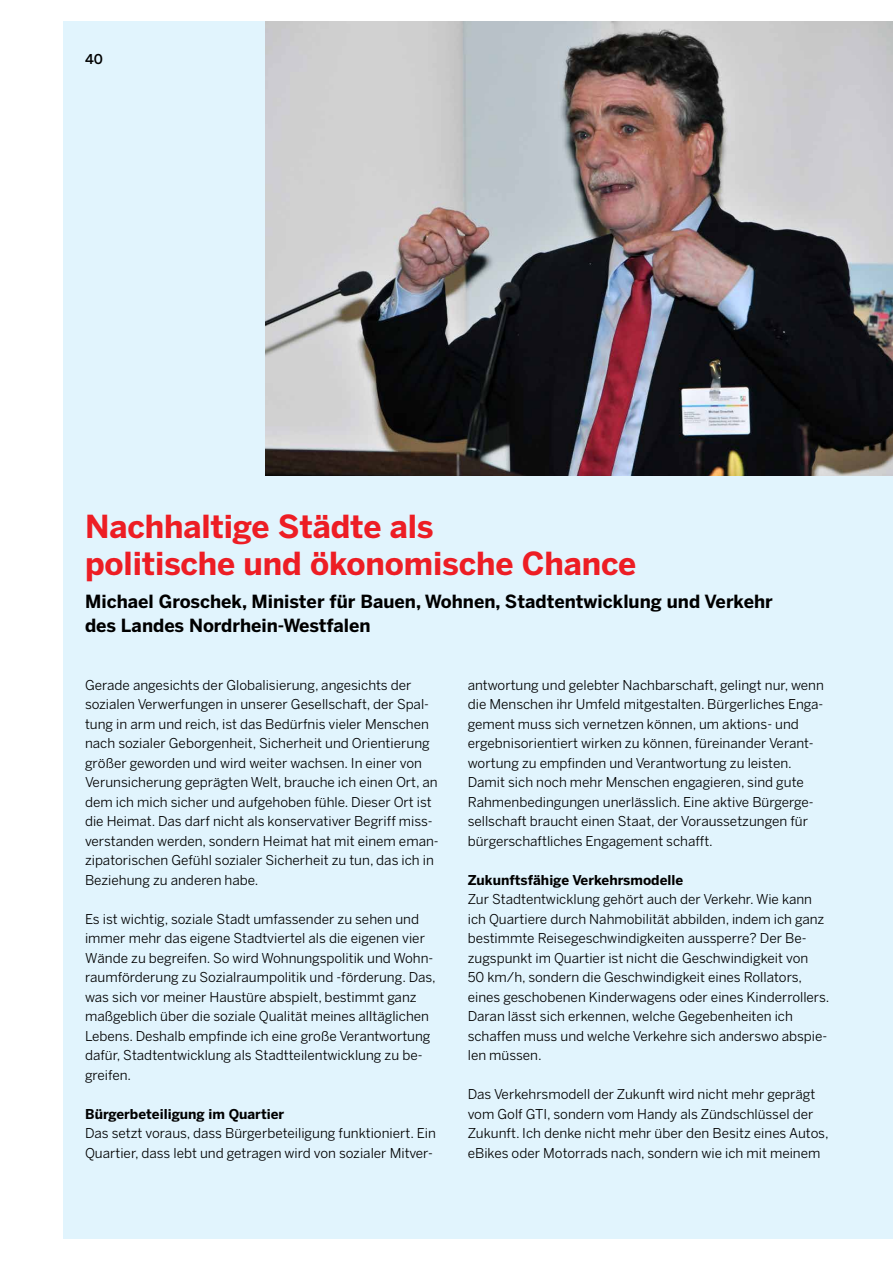
<style>
.page{position:relative;width:893px;height:1263px;background:#fff}
.page>*{position:absolute;margin:0;border:0;box-sizing:border-box;transform-origin:0 0}
.Head{font:700 31.5px/37.5px "Benton Sans";letter-spacing:-.005em;color:#ed1d24}
.Fliesstext_12_16_fet{font:700 18px/24px "Benton Sans";color:#000}
.Fliesstext_Benton_Bo{font:13.5px/19.5px "Benton Sans";color:#000}
.Fliesstext_fett{font:700 13.5px "Benton Sans";color:#000}
.t1{font:500 13.5px "Benton Sans";color:#000}
</style>
<div class="page">
<div style="left:64px;top:21px;width:829px;height:1218px;background:#e1f4fd"></div>
<img style="left:266px;top:21px;width:627px;height:454px">
<p class="t1" style="left:85px;top:51px;width:19px">40</p>
<p class="Head" style="left:85px;top:507px;width:553px">Nachhaltige Städte als<br>politische und ökonomische Chance</p>
<p class="Fliesstext_12_16_fet" style="left:85px;top:589px;width:689px">Michael Groschek, Minister für Bauen, Wohnen, Stadtentwicklung und Verkehr des Landes Nordrhein-Westfalen</p>
<p class="Fliesstext_Benton_Bo" style="left:85px;top:675px;width:355px">Gerade angesichts der Globalisierung, angesichts der sozialen Verwerfungen in unserer Gesellschaft, der Spal&shy;tung in arm und reich, ist das Bedürfnis vieler Menschen nach sozialer Geborgenheit, Sicherheit und Orientierung größer geworden und wird weiter wachsen. In einer von Verunsicherung geprägten Welt, brauche ich einen Ort, an dem ich mich sicher und aufgehoben fühle. Dieser Ort ist die Heimat. Das darf nicht als konservativer Begriff miss&shy;verstanden werden, sondern Heimat hat mit einem eman&shy;zipatorischen Gefühl sozialer Sicherheit zu tun, das ich in Beziehung zu anderen habe.</p>
<p class="Fliesstext_Benton_Bo" style="left:85px;top:909px;width:352px">Es ist wichtig, soziale Stadt umfassender zu sehen und immer mehr das eigene Stadtviertel als die eigenen vier Wände zu begreifen. So wird Wohnungspolitik und Wohn&shy;raumförderung zu Sozialraumpolitik und -förderung. Das, was sich vor meiner Haustüre abspielt, bestimmt ganz maßgeblich über die soziale Qualität meines alltäglichen Lebens. Deshalb empfinde ich eine große Verantwortung dafür, Stadtentwicklung als Stadtteilentwicklung zu be&shy;greifen.</p>
<p class="Fliesstext_fett" style="left:85px;top:1106px;width:201px">Bürgerbeteiligung im Quartier</p>
<p class="Fliesstext_Benton_Bo" style="left:85px;top:1123px;width:352px">Das setzt voraus, dass Bürgerbeteiligung funktioniert. Ein<br>Quartier, dass lebt und getragen wird von sozialer Mitver-</p>
<p class="Fliesstext_Benton_Bo" style="left:468px;top:675px;width:358px">antwortung und gelebter Nachbarschaft, gelingt nur, wenn die Menschen ihr Umfeld mitgestalten. Bürgerliches Enga&shy;gement muss sich vernetzen können, um aktions- und ergebnisorientiert wirken zu können, füreinander Verant&shy;wortung zu empfinden und Verantwortung zu leisten.<br>Damit sich noch mehr Menschen engagieren, sind gute Rahmenbedingungen unerlässlich. Eine aktive Bürgerge&shy;sellschaft braucht einen Staat, der Voraussetzungen für bürgerschaftliches Engagement schafft.</p>
<p class="Fliesstext_fett" style="left:468px;top:872px;width:217px">Zukunftsfähige Verkehrsmodelle</p>
<p class="Fliesstext_Benton_Bo" style="left:468px;top:889px;width:363px">Zur Stadtentwicklung gehört auch der Verkehr. Wie kann ich Quartiere durch Nahmobilität abbilden, indem ich ganz bestimmte Reisegeschwindigkeiten aussperre? Der Be&shy;zugspunkt im Quartier ist nicht die Geschwindigkeit von<br>50 km/h, sondern die Geschwindigkeit eines Rollators, eines geschobenen Kinderwagens oder eines Kinderrollers.<br>Daran lässt sich erkennen, welche Gegebenheiten ich schaffen muss und welche Verkehre sich anderswo abspie&shy;len müssen.</p>
<p class="Fliesstext_Benton_Bo" style="left:468px;top:1084px;width:362px">Das Verkehrsmodell der Zukunft wird nicht mehr geprägt vom Golf GTI, sondern vom Handy als Zündschlüssel der Zukunft. Ich denke nicht mehr über den Besitz eines Autos, eBikes oder Motorrads nach, sondern wie ich mit meinem</p>
</div>
